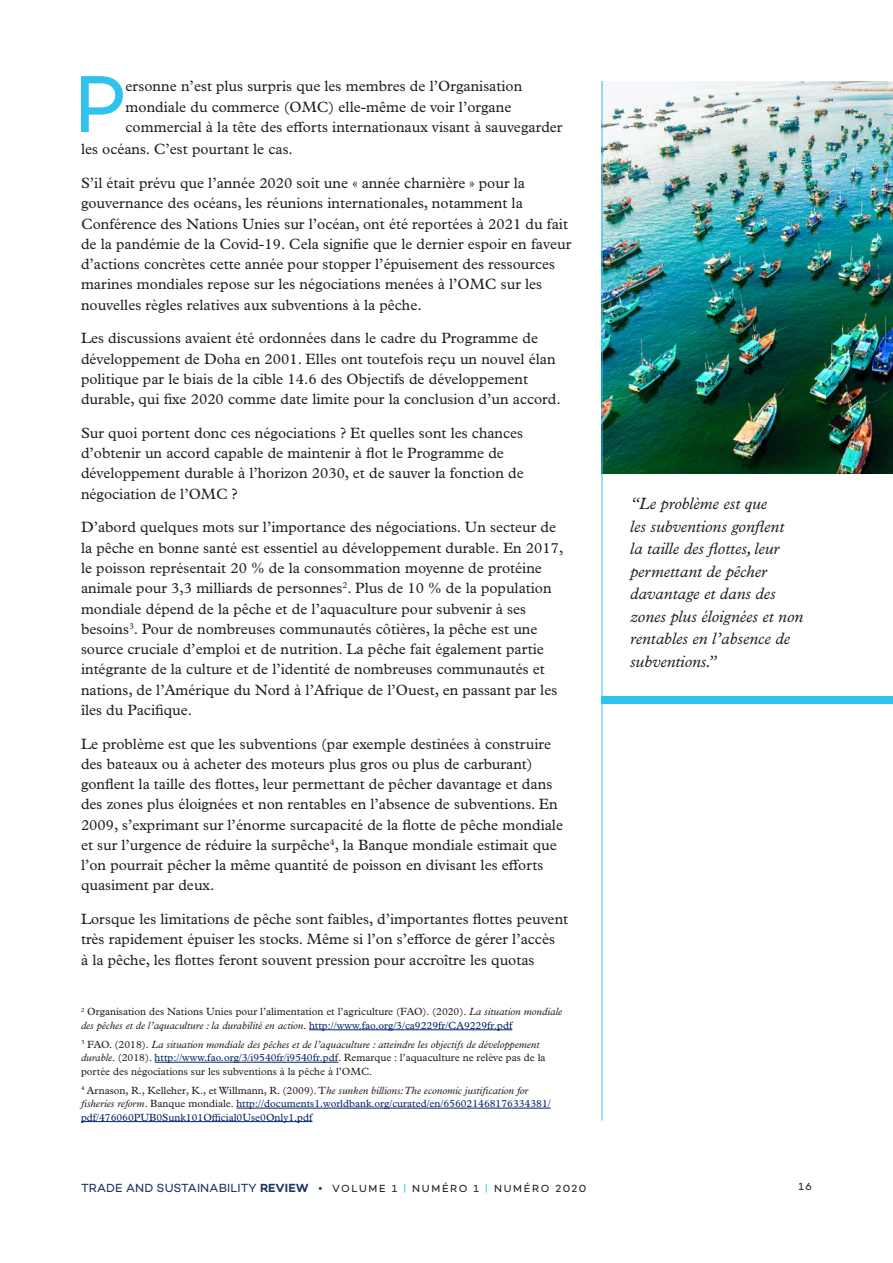
<style>
.page{position:relative;width:893px;height:1263px;background:#fff}
.page>*{position:absolute;margin:0;border:0;box-sizing:border-box;transform-origin:0 0}
.t1{font:82.05px "Campton";color:#2fc2ee}
.t2{font:italic 16.5px/22.5px "Plantin MT Pro";color:#231f20}
.body-text{font:15px/20.2px "Plantin MT Pro";color:#231f20}
.Footnote{font:10.5px/13.5px "Plantin MT Pro";color:#231f20}
.Footnote-2{font:10.5px/13.5px "Plantin MT Pro";color:#002369}
.t3{font:10.5px "Campton";letter-spacing:.16em;color:#231f20}
.s1{font-style:italic}
.s2{color:#002369}
.s3{color:#231f20}
.s4{font-style:italic;color:#231f20}
.s5{font-size:12px;color:#1c3564}
.s6{font-weight:600;font-size:12px;color:#1c3564}
.s7{color:#2fc2ee}
</style>
<div class="page">
<img style="left:603px;top:81px;width:290px;height:393px">
<hr style="left:309px;top:1029px;width:203px;height:1px;background:#002369">
<hr style="left:155px;top:1062px;width:183px;height:1px;background:#002369">
<hr style="left:236px;top:1108px;width:315px;height:1px;background:#002369">
<hr style="left:81px;top:1121px;width:231px;height:1px;background:#002369">
<hr style="left:602px;top:81px;width:1px;height:1039px;background:#2fc2ee">
<div style="left:602px;top:696px;width:291px;height:8px;background:#2fc2ee"></div>
<p class="t1" style="left:74px;top:53px;width:53px">P</p>
<p class="body-text" style="left:126px;top:76px;width:438px">ersonne n’est plus surpris que les membres de l’Organisation mondiale du commerce (OMC) elle-même de voir l’organe commercial à la tête des efforts internationaux visant à sauvegarder</p>
<p class="body-text" style="left:81px;top:139px;width:213px">les océans. C’est pourtant le cas.</p>
<p class="body-text" style="left:81px;top:173px;width:492px">S’il était prévu que l’année 2020 soit une « année charnière » pour la gouvernance des océans, les réunions internationales, notamment la Conférence des Nations Unies sur l’océan, ont été reportées à 2021 du fait de la pandémie de la Covid-19. Cela signifie que le dernier espoir en faveur d’actions concrètes cette année pour stopper l’épuisement des ressources marines mondiales repose sur les négociations menées à l’OMC sur les nouvelles règles relatives aux subventions à la pêche.</p>
<p class="body-text" style="left:81px;top:328px;width:481px">Les discussions avaient été ordonnées dans le cadre du Programme de développement de Doha en 2001. Elles ont toutefois reçu un nouvel élan politique par le biais de la cible 14.6 des Objectifs de développement durable, qui fixe 2020 comme date limite pour la conclusion d’un accord.</p>
<p class="body-text" style="left:81px;top:423px;width:444px">Sur quoi portent donc ces négociations ? Et quelles sont les chances d’obtenir un accord capable de maintenir à flot le Programme de développement durable à l’horizon 2030, et de sauver la fonction de négociation de l’OMC ?</p>
<p class="body-text" style="left:81px;top:517px;width:484px">D’abord quelques mots sur l’importance des négociations. Un secteur de la pêche en bonne santé est essentiel au développement durable. En 2017, le poisson représentait 20 % de la consommation moyenne de protéine animale pour 3,3 milliards de personnes<sup>2</sup>. Plus de 10 % de la population mondiale dépend de la pêche et de l’aquaculture pour subvenir à ses besoins<sup>3</sup>. Pour de nombreuses communautés côtières, la pêche est une source cruciale d’emploi et de nutrition. La pêche fait également partie intégrante de la culture et de l’identité de nombreuses communautés et nations, de l’Amérique du Nord à l’Afrique de l’Ouest, en passant par les îles du Pacifique.</p>
<p class="body-text" style="left:81px;top:733px;width:484px">Le problème est que les subventions (par exemple destinées à construire des bateaux ou à acheter des moteurs plus gros ou plus de carburant) gonflent la taille des flottes, leur permettant de pêcher davantage et dans des zones plus éloignées et non rentables en l’absence de subventions. En 2009, s’exprimant sur l’énorme surcapacité de la flotte de pêche mondiale et sur l’urgence de réduire la surpêche<sup>4</sup>, la Banque mondiale estimait que l’on pourrait pêcher la même quantité de poisson en divisant les efforts quasiment par deux.</p>
<p class="body-text" style="left:81px;top:909px;width:489px">Lorsque les limitations de pêche sont faibles, d’importantes flottes peuvent très rapidement épuiser les stocks. Même si l’on s’efforce de gérer l’accès<br>à la pêche, les flottes feront souvent pression pour accroître les quotas</p>
<p class="Footnote" style="left:81px;top:1005px;width:483px"><sup>2</sup> Organisation des Nations Unies pour l’alimentation et l’agriculture (FAO). (2020). <span class="s1">La situation mondiale des pêches et de l’aquaculture : la durabilité en action</span>. <span class="s2">http://www.fao.org/3/ca9229fr/CA9229fr.pdf</span></p>
<p class="Footnote" style="left:81px;top:1037px;width:466px"><sup>3</sup> FAO. (2018). <span class="s1">La situation mondiale des pêches et de l’aquaculture : atteindre les objectifs de développement durable</span>. (2018). <span class="s2">http://www.fao.org/3/i9540fr/i9540fr.pdf</span>. Remarque : l’aquaculture ne relève pas de la portée des négociations sur les subventions à la pêche à l’OMC.</p>
<p class="Footnote-2" style="left:81px;top:1083px;width:471px"><sup>4</sup> <span class="s3">Arnason, R., Kelleher, K., et Willmann, R. (2009). T</span><span class="s4">he sunken billions: The economic justification for fisheries reform</span><span class="s3">. Banque mondiale.</span> http://documents1.worldbank.org/curated/en/656021468176334381/ pdf/476060PUB0Sunk101Official0Use0Only1.pdf</p>
<p class="t2" style="left:630px;top:492px;width:175px">“Le problème est que<br>les subventions gonflent<br>la taille des flottes, leur permettant de pêcher davantage et dans des zones plus éloignées et non rentables en l’absence de subventions.”</p>
<p class="t3" style="left:81px;top:1181px;width:507px"><span class="s5">TRADE AND SUSTAINABILITY</span> <span class="s6">REVIEW</span> <span class="s5">•</span> VOLUME 1 <span class="s7">|</span> NUMÉRO 1 <span class="s7">|</span> NUMÉRO 2020</p>
<p class="t3" style="left:799px;top:1180px;width:15px">16</p>
</div>
